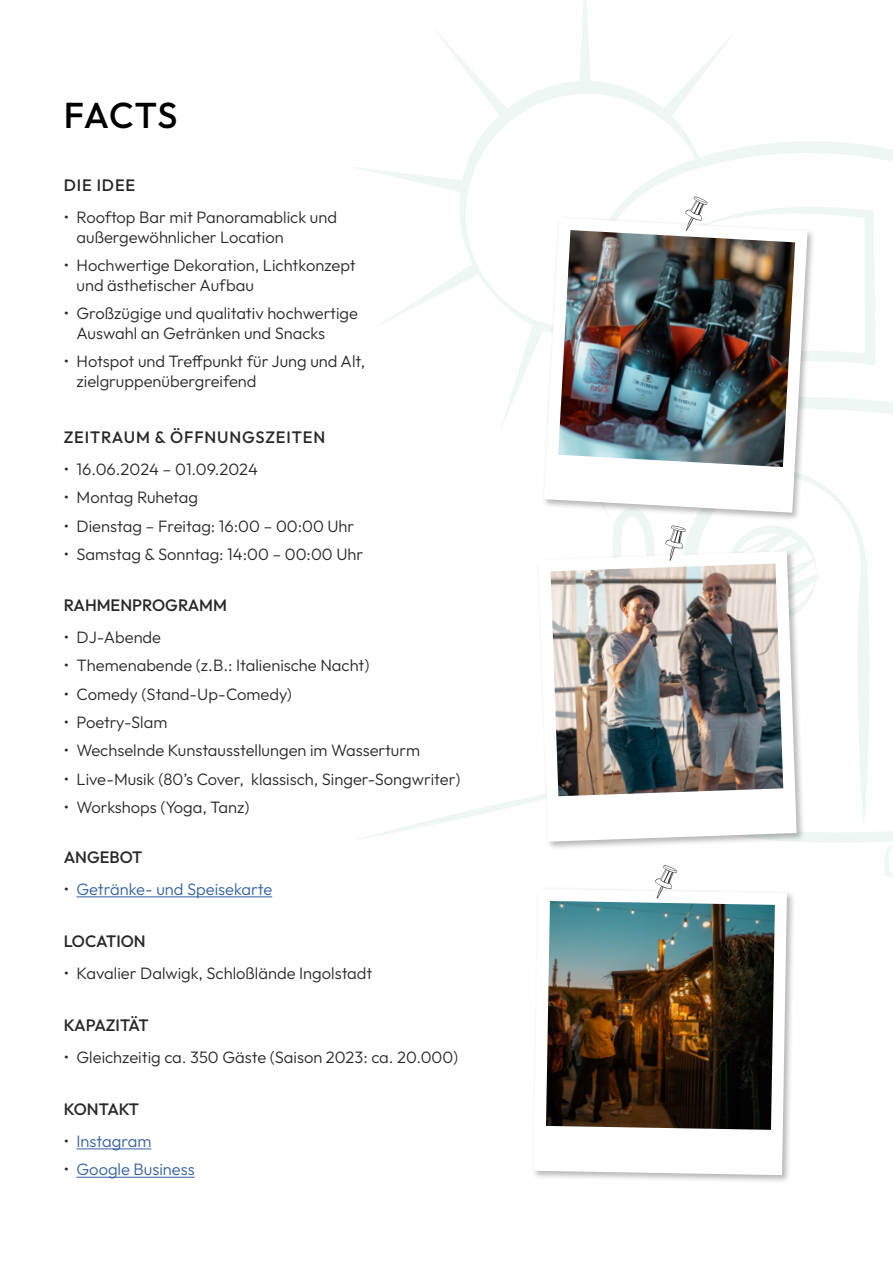
<style>
.page{position:relative;width:893px;height:1263px;background:#fff}
.page>*{position:absolute;margin:0;border:0;box-sizing:border-box;transform-origin:0 0}
.t1{font:500 36px "Outfit";letter-spacing:.005em;color:#000}
.t2{font:300 16.5px/19.8px "Outfit";color:#282827}
.t3{font:300 16.5px "Outfit";color:#3361a0}
.t4{font:500 16.5px "Outfit";color:#282827}
.t5{font:500 16.5px "Outfit";letter-spacing:.05em;color:#282827}
.t6{font:500 16.5px "Outfit";letter-spacing:-.03em;color:#282827}
.t7{font:500 16.5px "Outfit";letter-spacing:-.035em;color:#282827}
.s1{color:#282827}
</style>
<div class="page">
<svg style="left:354px;top:0;width:539px;height:396px"></svg>
<svg style="left:357px;top:396px;width:536px;height:482px"></svg>
<svg style="left:723px;top:525px;width:96px;height:105px"></svg>
<hr style="left:77px;top:896px;width:195px;height:1px;background:#3361a0">
<hr style="left:77px;top:1148px;width:74px;height:1px;background:#3361a0">
<hr style="left:77px;top:1177px;width:118px;height:1px;background:#3361a0">
<div style="left:542px;top:216px;width:274px;height:306px;background:#000;opacity:.29"></div>
<svg style="left:544px;top:218px;width:264px;height:295px"></svg>
<img style="left:558px;top:230px;width:237px;height:237px">
<div style="left:536px;top:549px;width:269px;height:301px;background:#000;opacity:.29"></div>
<svg style="left:538px;top:551px;width:259px;height:291px"></svg>
<img style="left:551px;top:563px;width:232px;height:233px">
<div style="left:531px;top:887px;width:264px;height:297px;background:#000;opacity:.29"></div>
<svg style="left:533px;top:889px;width:254px;height:286px"></svg>
<img style="left:546px;top:901px;width:229px;height:229px">
<img style="left:679px;top:197px;width:197px;height:180px">
<svg style="left:665px;top:526px;width:21px;height:37px"></svg>
<svg style="left:652px;top:865px;width:25px;height:36px"></svg>
<h1 class="t1" style="left:64px;top:95px;width:115px">FACTS</h1>
<p class="t4" style="left:64px;top:175px;width:73px">DIE IDEE</p>
<p class="t2" style="left:77px;top:207px;width:262px;text-indent:-13px">• Rooftop Bar mit Panoramablick und außergewöhnlicher Location</p>
<p class="t2" style="left:77px;top:255px;width:281px;text-indent:-13px">• Hochwertige Dekoration, Lichtkonzept und ästhetischer Aufbau</p>
<p class="t2" style="left:77px;top:304px;width:283px;text-indent:-13px">• Großzügige und qualitativ hochwertige<br>Auswahl an Getränken und Snacks</p>
<p class="t2" style="left:77px;top:352px;width:290px;text-indent:-13px">• Hotspot und Treffpunkt für Jung und Alt, zielgruppenübergreifend</p>
<p class="t5" style="left:64px;top:427px;width:263px">ZEITRAUM &amp; ÖFFNUNGSZEITEN</p>
<p class="t2" style="left:64px;top:459px;width:196px">• 16.06.2024 – 01.09.2024</p>
<p class="t2" style="left:64px;top:488px;width:136px">• Montag Ruhetag</p>
<p class="t2" style="left:64px;top:516px;width:292px">• Dienstag – Freitag: 16:00 – 00:00 Uhr</p>
<p class="t2" style="left:64px;top:544px;width:301px">• Samstag &amp; Sonntag: 14:00 – 00:00 Uhr</p>
<p class="t4" style="left:64px;top:595px;width:165px">RAHMENPROGRAMM</p>
<p class="t2" style="left:64px;top:627px;width:99px">• DJ-Abende</p>
<p class="t2" style="left:64px;top:656px;width:307px">• Themenabende (z.B.: Italienische Nacht)</p>
<p class="t2" style="left:64px;top:684px;width:230px">• Comedy (Stand-Up-Comedy)</p>
<p class="t2" style="left:64px;top:712px;width:105px">• Poetry-Slam</p>
<p class="t2" style="left:64px;top:740px;width:358px">• Wechselnde Kunstausstellungen im Wasserturm</p>
<p class="t2" style="left:64px;top:769px;width:398px">• Live-Musik (80’s Cover, klassisch, Singer-Songwriter)</p>
<p class="t2" style="left:64px;top:797px;width:187px">• Workshops (Yoga, Tanz)</p>
<p class="t4" style="left:64px;top:847px;width:80px">ANGEBOT</p>
<p class="t3" style="left:64px;top:880px;width:210px"><span class="s1">•</span> Getränke- und Speisekarte</p>
<p class="t4" style="left:64px;top:931px;width:83px">LOCATION</p>
<p class="t2" style="left:64px;top:963px;width:310px">• Kavalier Dalwigk, Schloßlände Ingolstadt</p>
<p class="t6" style="left:64px;top:1015px;width:87px">KAPAZITÄT</p>
<p class="t2" style="left:64px;top:1047px;width:396px">• Gleichzeitig ca. 350 Gäste (Saison 2023: ca. 20.000)</p>
<p class="t7" style="left:64px;top:1099px;width:77px">KONTAKT</p>
<p class="t3" style="left:64px;top:1132px;width:89px"><span class="s1">•</span> Instagram</p>
<p class="t3" style="left:64px;top:1160px;width:132px"><span class="s1">•</span> Google Business</p>
</div>
